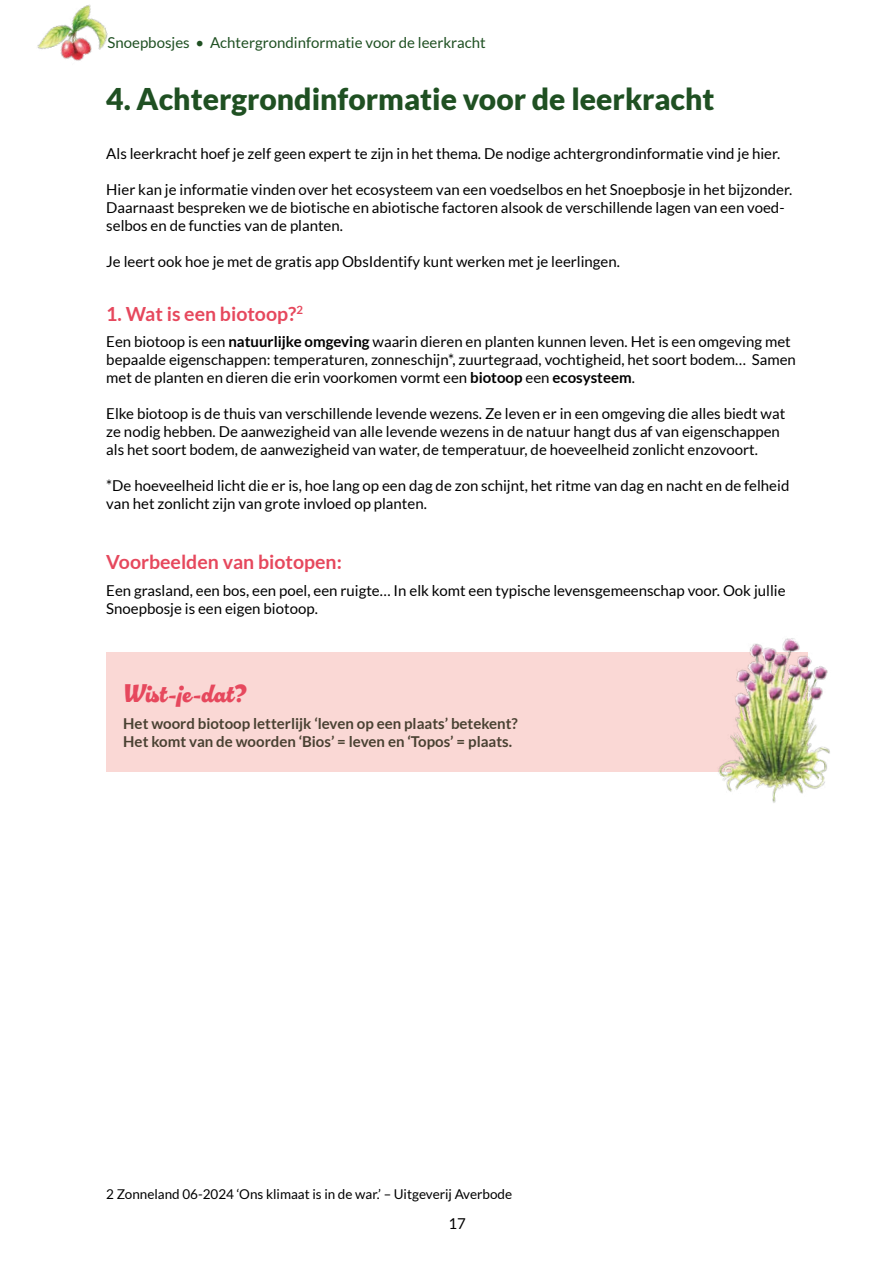
<style>
.page{position:relative;width:893px;height:1263px;background:#fff}
.page>*{position:absolute;margin:0;border:0;box-sizing:border-box;transform-origin:0 0}
.t1{font:900 30px "Lato";color:#1f5022}
.t2{font:22.5px "Chill Script";color:#e6485d}
.t3{font:700 19.5px "Lato";color:#e6485d}
.t4{font:15px/18px "Lato";color:#000}
.t5{font:700 15px/18px "Lato";color:#494132}
.t6{font:15px "Lato";color:#1f5022}
.t7{font:13.5px "Lato";color:#000}
.s1{font-weight:700}
</style>
<div class="page">
<img style="left:37px;top:4px;width:71px;height:57px">
<div style="left:106px;top:652px;width:702px;height:120px;background:#fad8d5"></div>
<img style="left:718px;top:638px;width:112px;height:165px">
<p class="t6" style="left:108px;top:34px;width:380px">Snoepbosjes • Achtergrondinformatie voor de leerkracht</p>
<h1 class="t1" style="left:106px;top:81px;width:610px">4. Achtergrondinformatie voor de leerkracht</h1>
<p class="t4" style="left:106px;top:144px;width:676px">Als leerkracht hoef je zelf geen expert te zijn in het thema. De nodige achtergrondinformatie vind je hier.</p>
<p class="t4" style="left:106px;top:180px;width:687px">Hier kan je informatie vinden over het ecosysteem van een voedselbos en het Snoepbosje in het bijzonder.<br>Daarnaast bespreken we de biotische en abiotische factoren alsook de verschillende lagen van een voed&shy;selbos en de functies van de planten.</p>
<p class="t4" style="left:106px;top:252px;width:515px">Je leert ook hoe je met de gratis app ObsIdentify kunt werken met je leerlingen.</p>
<h3 class="t3" style="left:106px;top:303px;width:198px">1. Wat is een biotoop?<sup>2</sup></h3>
<p class="t4" style="left:106px;top:333px;width:691px">Een biotoop is een <span class="s1">natuurlijke omgeving</span> waarin dieren en planten kunnen leven. Het is een omgeving met bepaalde eigenschappen: temperaturen, zonneschijn*, zuurtegraad, vochtigheid, het soort bodem… Samen met de planten en dieren die erin voorkomen vormt een <span class="s1">biotoop</span> een <span class="s1">ecosysteem</span>.</p>
<p class="t4" style="left:106px;top:405px;width:680px">Elke biotoop is de thuis van verschillende levende wezens. Ze leven er in een omgeving die alles biedt wat ze nodig hebben. De aanwezigheid van alle levende wezens in de natuur hangt dus af van eigenschappen als het soort bodem, de aanwezigheid van water, de temperatuur, de hoeveelheid zonlicht enzovoort.</p>
<p class="t4" style="left:106px;top:477px;width:685px">*De hoeveelheid licht die er is, hoe lang op een dag de zon schijnt, het ritme van dag en nacht en de felheid van het zonlicht zijn van grote invloed op planten.</p>
<h3 class="t3" style="left:106px;top:551px;width:237px">Voorbeelden van biotopen:</h3>
<p class="t4" style="left:106px;top:581px;width:681px">Een grasland, een bos, een poel, een ruigte… In elk komt een typische levensgemeenschap voor. Ook jullie<br>Snoepbosje is een eigen biotoop.</p>
<h2 class="t2" style="left:123px;top:678px;width:124px">Wist-je-dat?</h2>
<p class="t5" style="left:123px;top:714px;width:396px">Het woord biotoop letterlijk ‘leven op een plaats’ betekent?<br>Het komt van de woorden ‘Bios’ = leven en ‘Topos’ = plaats.</p>
<p class="t7" style="left:106px;top:1187px;width:407px">2 Zonneland 06-2024 ‘Ons klimaat is in de war.’ – Uitgeverij Averbode</p>
<p class="t4" style="left:448px;top:1214px;width:19px">17</p>
</div>
